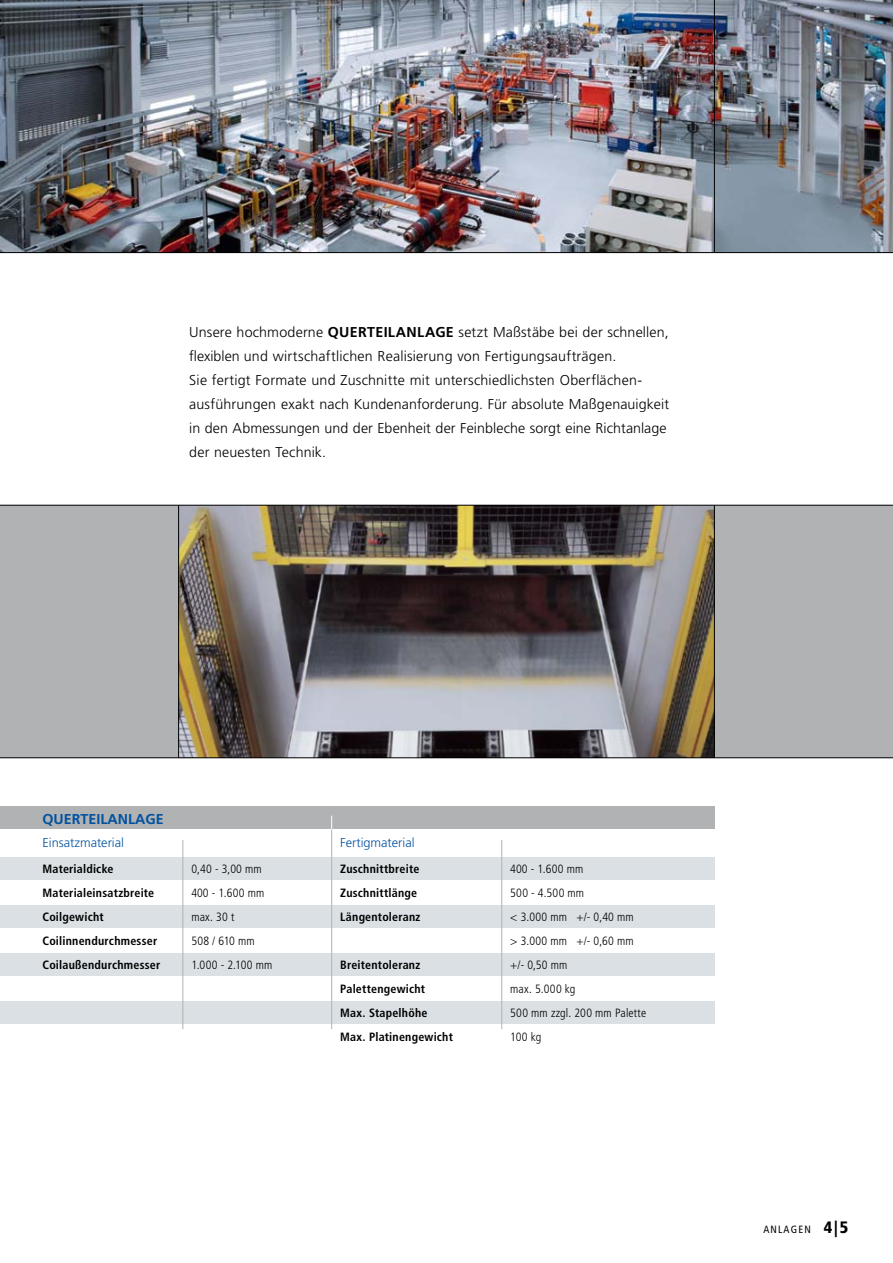
<style>
.page{position:relative;width:893px;height:1263px;background:#fff}
.page>*{position:absolute;margin:0;border:0;box-sizing:border-box;transform-origin:0 0}
.t1{font:300 14.25px/24px "Frutiger";letter-spacing:.01em;color:#000}
.t2{font:700 14.25px "Frutiger";color:#0052a0}
.t3{font:300 12.75px "Frutiger";color:#0052a0}
.t4{font:700 condensed 12px "Frutiger";letter-spacing:.015em;color:#000}
.t5{font:300 condensed 12px "Frutiger";letter-spacing:.01em;color:#000}
.t6{font:condensed 10.5px "Frutiger";letter-spacing:.11em;color:#000}
.s1{font-weight:700}
.s2{font-weight:900;font-size:16.5px}
</style>
<div class="page">
<div style="left:0;top:505px;width:893px;height:253px;background:#b1b2b3"></div>
<div style="left:0;top:905px;width:714px;height:23px;background:#dae0e3"></div>
<div style="left:0;top:953px;width:714px;height:23px;background:#dae0e3"></div>
<div style="left:0;top:1001px;width:714px;height:23px;background:#dae0e3"></div>
<div style="left:0;top:857px;width:714px;height:23px;background:#dae0e3"></div>
<div style="left:0;top:806px;width:714px;height:23px;background:#b1b2b3"></div>
<hr style="left:331px;top:829px;width:1px;height:200px;background:#b1b2b3">
<svg style="left:331px;top:816px;width:1px;height:13px"></svg>
<img style="left:0;top:0;width:893px;height:252px">
<img style="left:179px;top:506px;width:535px;height:251px">
<hr style="left:0;top:757px;width:893px;height:1px;background:#000">
<hr style="left:0;top:505px;width:893px;height:1px;background:#000">
<hr style="left:0;top:252px;width:893px;height:1px;background:#000">
<hr style="left:714px;top:0;width:1px;height:253px;background:#000">
<hr style="left:714px;top:505px;width:1px;height:253px;background:#000">
<hr style="left:178px;top:505px;width:1px;height:253px;background:#000">
<hr style="left:501px;top:840px;width:1px;height:189px;background:#b1b2b3">
<hr style="left:182px;top:840px;width:1px;height:189px;background:#b1b2b3">
<p class="t1" style="left:189px;top:320px;width:481px;text-indent:269px">setzt Maßstäbe bei der schnellen, flexiblen und wirtschaftlichen Realisierung von Fertigungsaufträgen.<br>Sie fertigt Formate und Zuschnitte mit unterschiedlichsten Oberflächen&shy;ausführungen exakt nach Kundenanforderung. Für absolute Maßgenauigkeit in den Abmessungen und der Ebenheit der Feinbleche sorgt eine Richtanlage der neuesten Technik.</p>
<p class="t1" style="left:189px;top:320px;width:209px">Unsere hochmoderne <span class="s1">QUERTEILANLAGE</span></p>
<p class="t2" style="left:43px;top:810px;width:68px">QUERTEILANLAGE</p>
<p class="t4" style="left:43px;top:861px;width:72px">Materialdicke</p>
<p class="t5" style="left:191px;top:862px;width:72px">0,40 - 3,00 mm</p>
<p class="t4" style="left:340px;top:861px;width:81px">Zuschnittbreite</p>
<p class="t5" style="left:510px;top:862px;width:75px">400 - 1.600 mm</p>
<p class="t4" style="left:43px;top:885px;width:113px">Materialeinsatzbreite</p>
<p class="t5" style="left:191px;top:886px;width:75px">400 - 1.600 mm</p>
<p class="t4" style="left:340px;top:885px;width:79px">Zuschnittlänge</p>
<p class="t5" style="left:510px;top:886px;width:75px">500 - 4.500 mm</p>
<p class="t4" style="left:43px;top:909px;width:63px">Coilgewicht</p>
<p class="t5" style="left:191px;top:910px;width:44px">max. 30 t</p>
<p class="t4" style="left:340px;top:909px;width:82px">Längentoleranz</p>
<p class="t5" style="left:510px;top:910px;width:125px">&lt; 3.000 mm +/- 0,40 mm</p>
<p class="t4" style="left:43px;top:933px;width:116px">Coilinnendurchmesser</p>
<p class="t5" style="left:191px;top:934px;width:65px">508 / 610 mm</p>
<p class="t5" style="left:510px;top:934px;width:125px">&gt; 3.000 mm +/- 0,60 mm</p>
<p class="t4" style="left:43px;top:957px;width:119px">Coilaußendurchmesser</p>
<p class="t5" style="left:191px;top:958px;width:82px">1.000 - 2.100 mm</p>
<p class="t4" style="left:340px;top:957px;width:82px">Breitentoleranz</p>
<p class="t5" style="left:510px;top:958px;width:59px">+/- 0,50 mm</p>
<p class="t4" style="left:340px;top:981px;width:86px">Palettengewicht</p>
<p class="t5" style="left:510px;top:982px;width:67px">max. 5.000 kg</p>
<p class="t4" style="left:340px;top:1005px;width:89px">Max. Stapelhöhe</p>
<p class="t5" style="left:510px;top:1006px;width:137px">500 mm zzgl. 200 mm Palette</p>
<p class="t4" style="left:340px;top:1029px;width:114px">Max. Platinengewicht</p>
<p class="t5" style="left:510px;top:1030px;width:33px">100 kg</p>
<p class="t3" style="left:43px;top:836px;width:83px">Einsatzmaterial</p>
<p class="t3" style="left:340px;top:836px;width:76px">Fertigmaterial</p>
<p class="t6" style="left:763px;top:1223px;width:86px">ANLAGEN <span class="s2">4|5</span></p>
</div>
